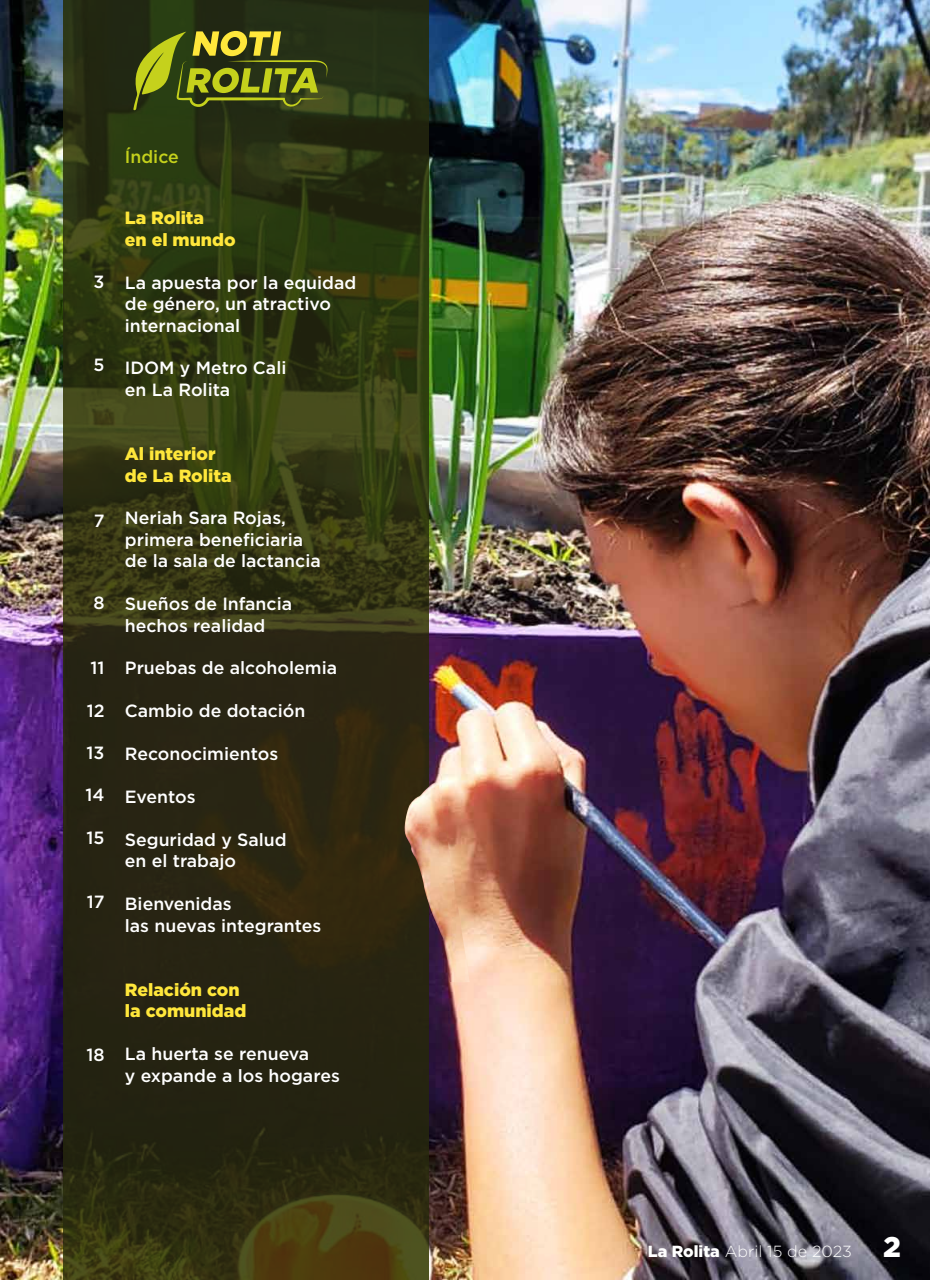
<style>
.page{position:relative;width:930px;height:1280px;background:#fff}
.page>*{position:absolute;margin:0;border:0;box-sizing:border-box;transform-origin:0 0}
.t1{font:500 17.7px/21.4px "Gotham";color:#fff}
.t2{font:900 17.7px/21.4px "Gotham";color:#ffe73b}
.t3{font:500 17.7px "Gotham";color:#c5d11c}
.t4{font:300 16.1px "Gotham";color:#fff}
.s1{font-weight:900}
.s2{font-weight:900;font-size:28.5px}
</style>
<div class="page">
<img style="left:0;top:0;width:930px;height:1280px">
<svg style="left:63px;top:0;width:366px;height:1280px;background:#2d2f12"></svg>
<svg style="left:133px;top:31px;width:195px;height:79px;background:#5f6819"></svg>
<img style="left:404px;top:776px;width:66px;height:206px">
<p class="t1" style="left:94px;top:271px;width:12px">3</p>
<p class="t1" style="left:94px;top:354px;width:12px">5</p>
<p class="t1" style="left:94px;top:510px;width:12px">7</p>
<p class="t1" style="left:93px;top:592px;width:13px">8</p>
<p class="t1" style="left:91px;top:657px;width:15px">11</p>
<p class="t1" style="left:87px;top:699px;width:19px">12</p>
<p class="t1" style="left:87px;top:742px;width:19px">13</p>
<p class="t1" style="left:85px;top:784px;width:21px">14</p>
<p class="t1" style="left:87px;top:827px;width:19px">15</p>
<p class="t1" style="left:87px;top:891px;width:19px">17</p>
<p class="t1" style="left:86px;top:1044px;width:20px">18</p>
<p class="t3" style="left:125px;top:145px;width:55px">Índice</p>
<p class="t2" style="left:125px;top:207px;width:112px">La Rolita<br>en el mundo</p>
<p class="t1" style="left:125px;top:271px;width:233px">La apuesta por la equidad de género, un atractivo internacional</p>
<p class="t1" style="left:125px;top:357px;width:163px">IDOM y Metro Cali en La Rolita</p>
<p class="t2" style="left:125px;top:443px;width:108px">Al interior de La Rolita</p>
<p class="t1" style="left:125px;top:507px;width:197px">Neriah Sara Rojas, primera beneficiaria de la sala de lactancia</p>
<p class="t1" style="left:125px;top:593px;width:169px">Sueños de Infancia hechos realidad</p>
<p class="t1" style="left:125px;top:657px;width:214px">Pruebas de alcoholemia</p>
<p class="t1" style="left:125px;top:700px;width:182px">Cambio de dotación</p>
<p class="t1" style="left:125px;top:743px;width:155px">Reconocimientos</p>
<p class="t1" style="left:125px;top:786px;width:72px">Eventos</p>
<p class="t1" style="left:125px;top:829px;width:163px">Seguridad y Salud en el trabajo</p>
<p class="t1" style="left:125px;top:893px;width:198px">Bienvenidas<br>las nuevas integrantes</p>
<p class="t2" style="left:125px;top:979px;width:123px">Relación con la comunidad</p>
<p class="t1" style="left:125px;top:1043px;width:216px">La huerta se renueva<br>y expande a los hogares</p>
<p class="t4" style="left:648px;top:1241px;width:255px"><span class="s1">La Rolita</span> Abril 15 de 2023 <span class="s2">2</span></p>
</div>
